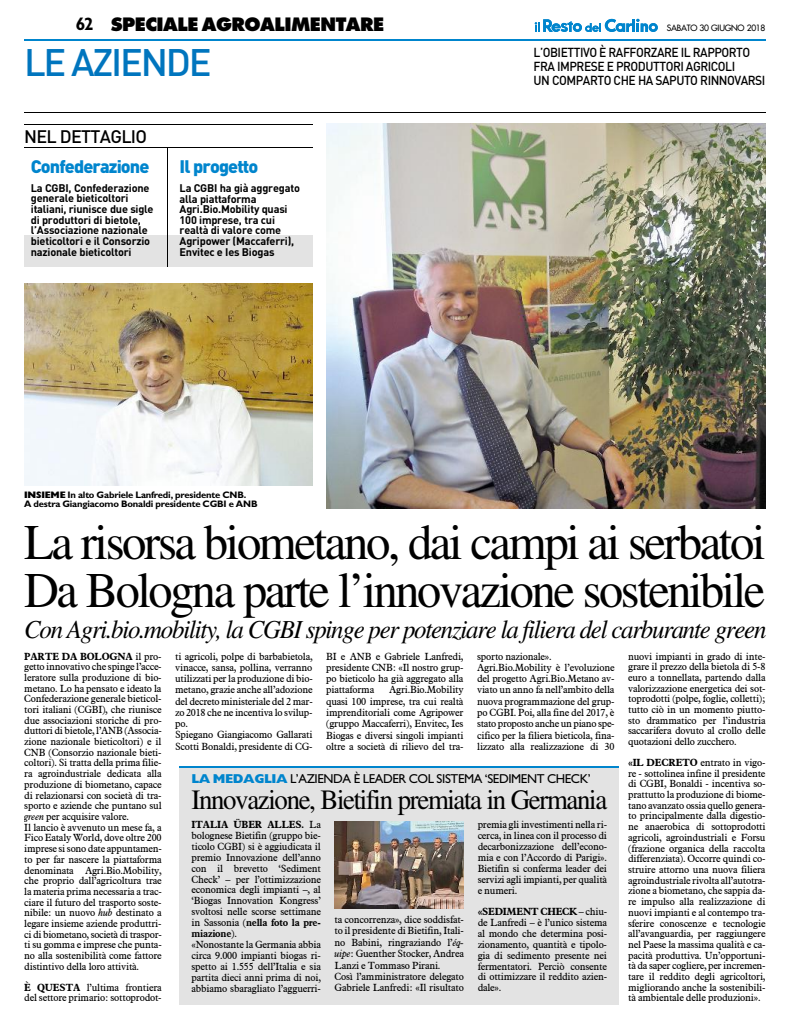
<style>
.page{position:relative;width:794px;height:1021px;background:#fff}
.page>*{position:absolute;margin:0;border:0;box-sizing:border-box;transform-origin:0 0}
.t1{font:49.8px/47.8px "Times LT Std";letter-spacing:-.05em;color:#000}
.t2{font:500 37.9px "DINOT";letter-spacing:-.06em;color:#0075be}
.t3{font:27.9px "Times LT Std";letter-spacing:-.05em;color:#000;scale:.96 1}
.t4{font:italic 25.9px "Times LT Std";letter-spacing:-.05em;color:#000;scale:.96 1}
.t5{font:800 17.9px "Futura Std";letter-spacing:-.03em;color:#000}
.t6{font:900 17.9px "DINOT";letter-spacing:-.05em;color:#0085cd}
.t7{font:500 17.9px "DINOT";letter-spacing:-.04em;color:#000}
.t8{font:500 13px/13.9px "DINOT";letter-spacing:-.04em;color:#000;scale:.93 1}
.t9{font:13px "Gill Sans Std";letter-spacing:-.03em;color:#000}
.t10{font:700 11px/10.6px "DINOT";letter-spacing:-.02em;color:#000}
.t11{font:10.2px/10.7px "Aldine 721 BT";letter-spacing:-.02em;color:#000}
.t12{font:700 9.5px/9.5px "Gill Sans Std";letter-spacing:-.02em;color:#000}
.t13{font:500 8.5px "Futura Std";letter-spacing:-.03em;color:#000}
.s1{font-family:"Gill Sans Std";font-weight:700;font-stretch:condensed}
.s2{font-weight:800}
.s3{font-weight:700}
.s4{font-style:italic}
.s5{font-weight:800;color:#0085cd}
</style>
<div class="page">
<svg style="left:535px;top:19px;width:123px;height:13px"></svg>
<svg style="left:24px;top:40px;width:741px;height:1px"></svg>
<div style="left:24px;top:235px;width:289px;height:32px;background:#e3e3e3"></div>
<hr style="left:24px;top:38px;width:741px;height:2px;background:#0085cd">
<hr style="left:167px;top:148px;width:1px;height:119px;background:#000">
<div style="left:180px;top:766px;width:439px;height:238px;background:#e3e3e3"></div>
<hr style="left:180px;top:766px;width:439px;height:2px;background:#0085cd">
<hr style="left:24px;top:124px;width:289px;height:1px;background:#000">
<hr style="left:24px;top:148px;width:289px;height:1px;background:#000">
<hr style="left:24px;top:112px;width:741px;height:1px;background:#000">
<img style="left:326px;top:124px;width:439px;height:384px">
<img style="left:24px;top:283px;width:289px;height:202px">
<img style="left:334px;top:821px;width:129px;height:87px">
<h3 class="t5" style="left:76px;top:13px;width:310px"><span class="s1">62</span> SPECIALE AGROALIMENTARE</h3>
<p class="t13" style="left:667px;top:23px;width:100px">SABATO 30 GIUGNO 2018</p>
<h2 class="t2" style="left:24px;top:38px;width:189px">LE AZIENDE</h2>
<p class="t8" style="left:533px;top:45px;width:251px">L’OBIETTIVO È RAFFORZARE IL RAPPORTO<br>FRA IMPRESE E PRODUTTORI AGRICOLI<br>UN COMPARTO CHE HA SAPUTO RINNOVARSI</p>
<h3 class="t7" style="left:24px;top:125px;width:124px">NEL DETTAGLIO</h3>
<h3 class="t6" style="left:31px;top:154px;width:120px">Confederazione</h3>
<p class="t10" style="left:31px;top:182px;width:124px">La CGBI, Confederazione generale bieticoltori italiani, riunisce due sigle di produttori di bietole, l’Associazione nazionale bieticoltori e il Consorzio nazionale bieticoltori</p>
<h3 class="t6" style="left:180px;top:154px;width:80px">Il progetto</h3>
<p class="t10" style="left:180px;top:182px;width:122px">La CGBI ha già aggregato alla piattaforma<br>Agri.Bio.Mobility quasi<br>100 imprese, tra cui realtà di valore come<br>Agripower (Maccaferri),<br>Envitec e Ies Biogas</p>
<p class="t12" style="left:24px;top:490px;width:235px"><span class="s2">INSIEME</span> In alto Gabriele Lanfredi, presidente CNB.<br>A destra Giangiacomo Bonaldi presidente CGBI e ANB</p>
<h1 class="t1" style="left:24px;top:518px;width:743px">La risorsa biometano, dai campi ai serbatoi<br>Da Bologna parte l’innovazione sostenibile</h1>
<h3 class="t4" style="left:24px;top:615px;width:775px">Con Agri.bio.mobility, la CGBI spinge per potenziare la filiera del carburante green</h3>
<p class="t11" style="left:24px;top:650px;width:139px"><span class="s3">PARTE DA BOLOGNA</span> il pro&shy;getto innovativo che spinge l’acce&shy;leratore sulla produzione di bio&shy;metano. Lo ha pensato e ideato la Confederazione generale bieticol&shy;tori italiani (CGBI), che riunisce due associazioni storiche di pro&shy;duttori di bietole, l’ANB (Associa&shy;zione nazionale bieticoltori) e il CNB (Consorzio nazionale bieti&shy;coltori). Si tratta della prima filie&shy;ra agroindustriale dedicata alla produzione di biometano, capace di relazionarsi con società di tra&shy;sporto e aziende che puntano sul <span class="s4">green</span> per acquisire valore.<br>Il lancio è avvenuto un mese fa, a Fico Eataly World, dove oltre 200 imprese si sono date appuntamen&shy;to per far nascere la piattaforma denominata Agri.Bio.Mobility, che proprio dall’agricoltura trae la materia prima necessaria a trac&shy;ciare il futuro del trasporto soste&shy;nibile: un nuovo <span class="s4">hub</span> destinato a legare insieme aziende produttri&shy;ci di biometano, società di traspor&shy;ti su gomma e imprese che punta&shy;no alla sostenibilità come fattore distintivo della loro attività.</p>
<p class="t11" style="left:24px;top:981px;width:139px"><span class="s3">È QUESTA</span> l’ultima frontiera del settore primario: sottoprodot-</p>
<p class="t11" style="left:175px;top:650px;width:139px;line-height:11.3px">ti agricoli, polpe di barbabietola, vinacce, sansa, pollina, verranno utilizzati per la produzione di bio&shy;metano, grazie anche all’adozione del decreto ministeriale del 2 mar&shy;zo 2018 che ne incentiva lo svilup&shy;po.<br>Spiegano Giangiacomo Gallarati<br>Scotti Bonaldi, presidente di CG-</p>
<p class="t11" style="left:326px;top:650px;width:139px;line-height:11.3px;text-align:justify">BI e ANB e Gabriele Lanfredi, presidente CNB: «Il nostro grup&shy;po bieticolo ha già aggregato alla piattaforma</p>
<p class="t11" style="left:477px;top:650px;width:139px;line-height:11.3px">sporto nazionale».<br>Agri.Bio.Mobility è l’evoluzione del progetto Agri.Bio.Metano av&shy;viato un anno fa nell’ambito della nuova programmazione del grup&shy;po CGBI. Poi, alla fine del 2017, è stato proposto anche un piano spe&shy;cifico per la filiera bieticola, fina&shy;lizzato alla realizzazione di 30</p>
<p class="t11" style="left:628px;top:650px;width:139px;text-align:justify">nuovi impianti in grado di inte&shy;grare il prezzo della bietola di 5-8 euro a tonnellata, partendo dalla valorizzazione energetica dei sot&shy;toprodotti (polpe, foglie, colletti); tutto ciò in un momento piutto&shy;sto drammatico per l’industria saccarifera dovuto al crollo delle quotazioni dello zucchero.</p>
<p class="t11" style="left:628px;top:757px;width:139px;text-align:justify"><span class="s3">«IL DECRETO</span> entrato in vigo&shy;re - sottolinea infine il presidente di CGBI, Bonaldi - incentiva so&shy;prattutto la produzione di biome&shy;tano avanzato ossia quello genera&shy;to principalmente dalla digestio&shy;ne anaerobica di sottoprodotti agricoli, agroindustriali e Forsu (frazione organica della raccolta differenziata). Occorre quindi co&shy;struire attorno una nuova filiera agroindustriale rivolta all’autotra&shy;zione a biometano, che sappia da&shy;re impulso alla realizzazione di nuovi impianti e al contempo tra&shy;sferire conoscenze e tecnologie all’avanguardia, per raggiungere nel Paese la massima qualità e ca&shy;pacità produttiva. Un’opportuni&shy;tà da saper cogliere, per incremen&shy;tare il reddito degli agricoltori, migliorando anche la sostenibili&shy;tà ambientale delle produzioni».</p>
<p class="t11" style="left:326px;top:684px;width:139px;line-height:11.3px;text-align:justify;text-indent:63px">Agri.Bio.Mobility quasi 100 imprese, tra cui realtà imprenditoriali come Agripower (gruppo Maccaferri), Envitec, Ies Biogas e diversi singoli impianti oltre a società di rilievo del tra-</p>
<p class="t9" style="left:191px;top:771px;width:401px"><span class="s5">LA MEDAGLIA</span> L’AZIENDA È LEADER COL SISTEMA ‘SEDIMENT CHECK’</p>
<h3 class="t3" style="left:191px;top:784px;width:434px">Innovazione, Bietifin premiata in Germania</h3>
<p class="t11" style="left:191px;top:818px;width:131px"><span class="s3">ITALIA ÜBER ALLES.</span> La bolognese Bietifin (gruppo bie&shy;ticolo CGBI) si è aggiudicata il premio Innovazione dell’anno con il brevetto ‘Sediment<br>Check’ – per l’ottimizzazione economica degli impianti –, al ‘Biogas Innovation Kongress’ svoltosi nelle scorse settimane in Sassonia (<span class="s3">nella foto la pre&shy;miazione</span>).<br>«Nonostante la Germania abbia circa 9.000 impianti biogas ri&shy;spetto ai 1.555 dell’Italia e sia partita dieci anni prima di noi, abbiamo sbaragliato l’agguerri-</p>
<p class="t11" style="left:478px;top:818px;width:131px;text-align:justify">premia gli investimenti nella ri&shy;cerca, in linea con il processo di decarbonizzazione dell’econo&shy;mia e con l’Accordo di Parigi».<br>Bietifin si conferma leader dei servizi agli impianti, per qualità e numeri.</p>
<p class="t11" style="left:478px;top:905px;width:131px;text-align:justify"><span class="s3">«SEDIMENT CHECK</span> – chiu&shy;de Lanfredi – è l’unico sistema al mondo che determina posi&shy;zionamento, quantità e tipolo&shy;gia di sedimento presente nei fermentatori. Perciò consente di ottimizzare il reddito azien&shy;dale».</p>
<p class="t11" style="left:334px;top:913px;width:131px;line-height:11.5px">ta concorrenza», dice soddisfat&shy;to il presidente di Bietifin, Itali&shy;no Babini, ringraziando l’<span class="s4">éq&shy;uipe</span>: Guenther Stocker, Andrea<br>Lanzi e Tommaso Pirani.<br>Così l’amministratore delegato<br>Gabriele Lanfredi: «Il risultato</p>
</div>
